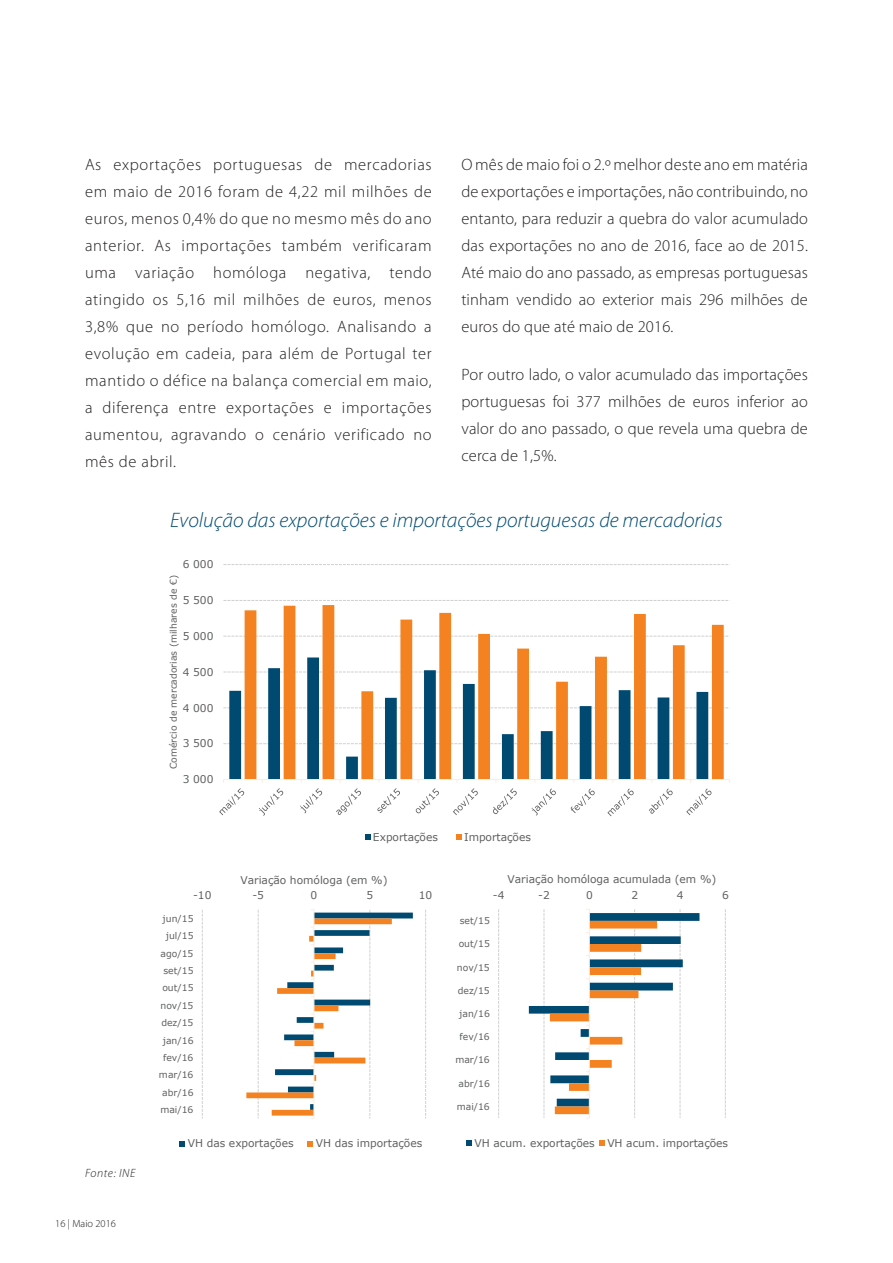
<style>
.page{position:relative;width:893px;height:1263px;background:#fff}
.page>*{position:absolute;margin:0;border:0;box-sizing:border-box;transform-origin:0 0}
.t1{font:italic 300 21px "Myriad Pro";color:#004a72}
.t2{font:300 16.5px/27px "Myriad Pro";letter-spacing:.01em;color:#231f20;text-align:justify}
.t3{font:italic 300 12px "Myriad Pro";letter-spacing:.05em;color:#231f20}
.t4{font:10.65px "Verdana";color:#5f6060}
.t5{font:300 10.5px "Myriad Pro";color:#231f20}
.t6{font:9.3px/17.4px "Verdana";color:#5f6060;text-align:right}
</style>
<div class="page">
<svg style="left:202px;top:910px;width:1px;height:208px"></svg>
<svg style="left:425px;top:910px;width:1px;height:208px"></svg>
<svg style="left:246px;top:909px;width:167px;height:210px"></svg>
<svg style="left:179px;top:1141px;width:6px;height:5px"></svg>
<svg style="left:307px;top:1141px;width:6px;height:5px"></svg>
<svg style="left:223px;top:636px;width:505px;height:1px"></svg>
<svg style="left:223px;top:600px;width:506px;height:1px"></svg>
<svg style="left:223px;top:564px;width:506px;height:1px"></svg>
<svg style="left:229px;top:657px;width:16px;height:122px"></svg>
<svg style="left:245px;top:605px;width:479px;height:174px"></svg>
<hr style="left:223px;top:779px;width:506px;height:1px;background:#fdecde">
<svg style="left:219px;top:780px;width:25px;height:35px"></svg>
<svg style="left:259px;top:780px;width:24px;height:36px"></svg>
<svg style="left:300px;top:780px;width:22px;height:33px"></svg>
<svg style="left:336px;top:780px;width:25px;height:35px"></svg>
<svg style="left:377px;top:780px;width:23px;height:33px"></svg>
<svg style="left:416px;top:780px;width:23px;height:33px"></svg>
<svg style="left:453px;top:780px;width:25px;height:35px"></svg>
<svg style="left:493px;top:780px;width:24px;height:34px"></svg>
<svg style="left:531px;top:780px;width:25px;height:35px"></svg>
<svg style="left:571px;top:780px;width:24px;height:33px"></svg>
<svg style="left:607px;top:780px;width:27px;height:36px"></svg>
<svg style="left:649px;top:780px;width:24px;height:34px"></svg>
<svg style="left:686px;top:780px;width:25px;height:35px"></svg>
<svg style="left:365px;top:834px;width:5px;height:6px"></svg>
<svg style="left:456px;top:834px;width:6px;height:6px"></svg>
<svg style="left:498px;top:909px;width:1px;height:209px"></svg>
<svg style="left:725px;top:909px;width:1px;height:209px"></svg>
<svg style="left:529px;top:909px;width:170px;height:209px"></svg>
<svg style="left:466px;top:1140px;width:6px;height:6px"></svg>
<svg style="left:599px;top:1140px;width:6px;height:6px"></svg>
<p class="t2" style="left:85px;top:151px;width:348px">As exportações portuguesas de mercadorias em maio de 2016 foram de 4,22 mil milhões de euros, menos 0,4% do que no mesmo mês do ano anterior. As importações também verificaram uma variação homóloga negativa, tendo atingido os 5,16 mil milhões de euros, menos 3,8% que no período homólogo. Analisando a evolução em cadeia, para além de Portugal ter mantido o défice na balança comercial em maio, a diferença entre exportações e importações aumentou, agravando o cenário verificado no mês de abril.</p>
<p class="t2" style="left:461px;top:151px;width:348px">O mês de maio foi o 2.º melhor deste ano em matéria de exportações e importações, não contribuindo, no entanto, para reduzir a quebra do valor acumulado das exportações no ano de 2016, face ao de 2015.<br>Até maio do ano passado, as empresas portuguesas tinham vendido ao exterior mais 296 milhões de euros do que até maio de 2016.</p>
<p class="t2" style="left:461px;top:361px;width:348px">Por outro lado, o valor acumulado das importações portuguesas foi 377 milhões de euros inferior ao valor do ano passado, o que revela uma quebra de cerca de 1,5%.</p>
<p class="t1" style="left:170px;top:509px;width:554px">Evolução das exportações e importações portuguesas de mercadorias</p>
<p class="t4" style="left:183px;top:557px;width:32px">6 000</p>
<p class="t6" style="left:165px;top:769px;width:196px;rotate:-90deg">Comércio de mercadorias (milhares de €)</p>
<p class="t4" style="left:183px;top:593px;width:32px">5 500</p>
<p class="t4" style="left:183px;top:629px;width:32px">5 000</p>
<p class="t4" style="left:183px;top:664px;width:32px">4 500</p>
<p class="t4" style="left:183px;top:700px;width:32px">4 000</p>
<p class="t4" style="left:183px;top:736px;width:32px">3 500</p>
<p class="t4" style="left:183px;top:772px;width:32px">3 000</p>
<p class="t4" style="left:373px;top:830px;width:66px">Exportações</p>
<p class="t4" style="left:464px;top:830px;width:68px">Importações</p>
<p class="t4" style="left:240px;top:872px;width:149px">Variação homóloga (em %)</p>
<p class="t4" style="left:508px;top:872px;width:210px">Variação homóloga acumulada (em %)</p>
<p class="t3" style="left:85px;top:1166px;width:52px">Fonte: INE</p>
<p class="t5" style="left:55px;top:1218px;width:62px">16 | Maio 2016</p>
<p class="t4" style="left:193px;top:888px;width:20px">-10</p>
<p class="t4" style="left:252px;top:888px;width:13px">-5</p>
<p class="t4" style="left:311px;top:888px;width:8px">0</p>
<p class="t4" style="left:366px;top:888px;width:8px">5</p>
<p class="t4" style="left:419px;top:888px;width:15px">10</p>
<p class="t6" style="left:159px;top:910px;width:36px">jun/15 jul/15 ago/15 set/15 out/15 nov/15 dez/15 jan/16 fev/16 mar/16 abr/16 mai/16</p>
<p class="t4" style="left:188px;top:1136px;width:107px">VH das exportações</p>
<p class="t4" style="left:316px;top:1136px;width:108px">VH das importações</p>
<p class="t4" style="left:493px;top:888px;width:13px">-4</p>
<p class="t4" style="left:538px;top:888px;width:13px">-2</p>
<p class="t4" style="left:586px;top:888px;width:8px">0</p>
<p class="t4" style="left:631px;top:888px;width:8px">2</p>
<p class="t4" style="left:677px;top:888px;width:8px">4</p>
<p class="t4" style="left:722px;top:888px;width:8px">6</p>
<p class="t6" style="left:460px;top:912px;width:32px">set/15</p>
<p class="t6" style="left:459px;top:935px;width:33px">out/15</p>
<p class="t6" style="left:457px;top:958px;width:34px">nov/15</p>
<p class="t6" style="left:458px;top:981px;width:34px">dez/15</p>
<p class="t6" style="left:459px;top:1005px;width:32px">jan/16</p>
<p class="t6" style="left:460px;top:1028px;width:32px">fev/16</p>
<p class="t6" style="left:455px;top:1051px;width:36px">mar/16</p>
<p class="t6" style="left:459px;top:1074px;width:33px">abr/16</p>
<p class="t6" style="left:457px;top:1098px;width:35px">mai/16</p>
<p class="t4" style="left:475px;top:1135px;width:255px">VH acum. exportações VH acum. importações</p>
</div>
